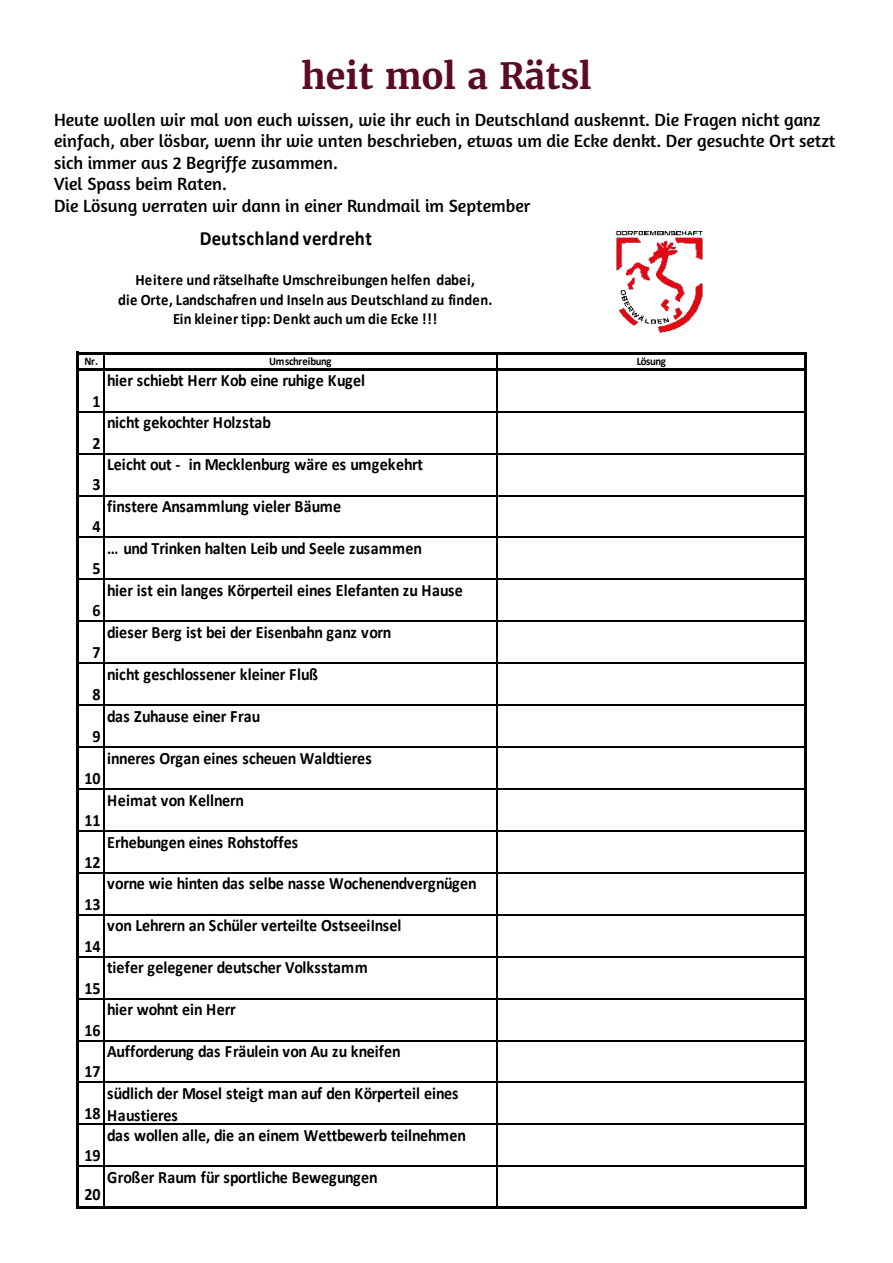
<style>
.page{position:relative;width:893px;height:1263px;background:#fff}
.page>*{position:absolute;margin:0;border:0;box-sizing:border-box;transform-origin:0 0}
.t1{font:700 36px "Merriweather";color:#5b0a27}
.t2{font:700 20.25px "Calibri";letter-spacing:.01em;color:#000;scale:.92 1}
.t3{font:18px/21.6px "Amaranth";color:#000}
.t4{font:700 17.4px "Calibri";letter-spacing:-.005em;color:#000;scale:.92 1}
.t5{font:700 15.9px/20.2px "Calibri";letter-spacing:.01em;color:#000;text-align:center;scale:.92 1}
.t6{font:700 11.55px "Calibri";letter-spacing:-.035em;color:#000;scale:.92 1}
</style>
<div class="page">
<svg style="left:103px;top:354px;width:2px;height:14px"></svg>
<svg style="left:496px;top:354px;width:2px;height:14px"></svg>
<hr style="left:77px;top:352px;width:2px;height:857px;background:#000">
<hr style="left:103px;top:370px;width:2px;height:836px;background:#000">
<hr style="left:496px;top:370px;width:2px;height:836px;background:#000">
<hr style="left:804px;top:354px;width:2px;height:855px;background:#000">
<hr style="left:79px;top:352px;width:727px;height:2px;background:#000">
<hr style="left:79px;top:368px;width:727px;height:2px;background:#000">
<hr style="left:79px;top:411px;width:725px;height:1px;background:#000">
<hr style="left:79px;top:453px;width:725px;height:1px;background:#000">
<hr style="left:79px;top:495px;width:725px;height:1px;background:#000">
<hr style="left:79px;top:537px;width:725px;height:1px;background:#000">
<hr style="left:79px;top:579px;width:725px;height:1px;background:#000">
<hr style="left:79px;top:620px;width:725px;height:2px;background:#000">
<hr style="left:79px;top:662px;width:725px;height:2px;background:#000">
<hr style="left:79px;top:704px;width:725px;height:2px;background:#000">
<hr style="left:79px;top:746px;width:725px;height:2px;background:#000">
<hr style="left:79px;top:788px;width:725px;height:2px;background:#000">
<hr style="left:79px;top:830px;width:725px;height:2px;background:#000">
<hr style="left:79px;top:872px;width:725px;height:1px;background:#000">
<hr style="left:79px;top:914px;width:725px;height:1px;background:#000">
<hr style="left:79px;top:956px;width:725px;height:1px;background:#000">
<hr style="left:79px;top:998px;width:725px;height:1px;background:#000">
<hr style="left:79px;top:1040px;width:725px;height:1px;background:#000">
<hr style="left:79px;top:1082px;width:725px;height:1px;background:#000">
<hr style="left:79px;top:1124px;width:725px;height:1px;background:#000">
<hr style="left:79px;top:1165px;width:725px;height:2px;background:#000">
<hr style="left:79px;top:1206px;width:727px;height:3px;background:#000">
<img style="left:615px;top:231px;width:88px;height:102px">
<h1 class="t1" style="left:301px;top:53px;width:292px">heit mol a Rätsl</h1>
<p class="t3" style="left:54px;top:108px;width:783px">Heute wollen wir mal von euch wissen, wie ihr euch in Deutschland auskennt. Die Fragen nicht ganz einfach, aber lösbar, wenn ihr wie unten beschrieben, etwas um die Ecke denkt. Der gesuchte Ort setzt sich immer aus 2 Begriffe zusammen.<br>Viel Spass beim Raten.<br>Die Lösung verraten wir dann in einer Rundmail im September</p>
<p class="t2" style="left:200px;top:224px;width:189px">Deutschland verdreht</p>
<p class="t5" style="left:118px;top:270px;width:408px">Heitere und rätselhafte Umschreibungen helfen dabei,<br>die Orte, Landschafren und Inseln aus Deutschland zu finden.</p>
<p class="t5" style="left:173px;top:309px;width:289px">Ein kleiner tipp: Denkt auch um die Ecke !!!</p>
<p class="t6" style="left:85px;top:353px;width:16px">Nr.</p>
<p class="t6" style="left:269px;top:353px;width:69px">Umschreibung</p>
<p class="t6" style="left:637px;top:353px;width:33px">Lösung</p>
<p class="t4" style="left:93px;top:388px;width:10px">1</p>
<p class="t4" style="left:107px;top:368px;width:282px">hier schiebt Herr Kob eine ruhige Kugel</p>
<p class="t4" style="left:93px;top:430px;width:10px">2</p>
<p class="t4" style="left:93px;top:472px;width:10px">3</p>
<p class="t4" style="left:107px;top:410px;width:179px">nicht gekochter Holzstab</p>
<p class="t4" style="left:107px;top:452px;width:345px">Leicht out - in Mecklenburg wäre es umgekehrt</p>
<p class="t4" style="left:107px;top:494px;width:256px">finstere Ansammlung vieler Bäume</p>
<p class="t4" style="left:93px;top:514px;width:10px">4</p>
<p class="t4" style="left:93px;top:556px;width:10px">5</p>
<p class="t4" style="left:93px;top:598px;width:10px">6</p>
<p class="t4" style="left:107px;top:536px;width:344px">… und Trinken halten Leib und Seele zusammen</p>
<p class="t4" style="left:107px;top:578px;width:388px">hier ist ein langes Körperteil eines Elefanten zu Hause</p>
<p class="t4" style="left:107px;top:620px;width:310px">dieser Berg ist bei der Eisenbahn ganz vorn</p>
<p class="t4" style="left:93px;top:640px;width:10px">7</p>
<p class="t4" style="left:93px;top:682px;width:10px">8</p>
<p class="t4" style="left:107px;top:662px;width:231px">nicht geschlossener kleiner Fluß</p>
<p class="t4" style="left:107px;top:704px;width:168px">das Zuhause einer Frau</p>
<p class="t4" style="left:93px;top:724px;width:10px">9</p>
<p class="t4" style="left:107px;top:746px;width:289px">inneres Organ eines scheuen Waldtieres</p>
<p class="t4" style="left:85px;top:766px;width:19px">10</p>
<p class="t4" style="left:85px;top:808px;width:19px">11</p>
<p class="t4" style="left:85px;top:850px;width:19px">12</p>
<p class="t4" style="left:107px;top:787px;width:150px">Heimat von Kellnern</p>
<p class="t4" style="left:107px;top:829px;width:209px">Erhebungen eines Rohstoffes</p>
<p class="t4" style="left:107px;top:871px;width:403px">vorne wie hinten das selbe nasse Wochenendvergnügen</p>
<p class="t4" style="left:85px;top:892px;width:19px">13</p>
<p class="t4" style="left:107px;top:913px;width:321px">von Lehrern an Schüler verteilte OstseeiInsel</p>
<p class="t4" style="left:85px;top:933px;width:19px">14</p>
<p class="t4" style="left:107px;top:955px;width:285px">tiefer gelegener deutscher Volksstamm</p>
<p class="t4" style="left:85px;top:975px;width:19px">15</p>
<p class="t4" style="left:85px;top:1017px;width:19px">16</p>
<p class="t4" style="left:107px;top:997px;width:141px">hier wohnt ein Herr</p>
<p class="t4" style="left:107px;top:1039px;width:321px">Aufforderung das Fräulein von Au zu kneifen</p>
<p class="t4" style="left:85px;top:1059px;width:19px">17</p>
<p class="t4" style="left:107px;top:1081px;width:383px">südlich der Mosel steigt man auf den Körperteil eines</p>
<p class="t4" style="left:85px;top:1103px;width:103px">18 Haustieres</p>
<p class="t4" style="left:107px;top:1123px;width:392px">das wollen alle, die an einem Wettbewerb teilnehmen</p>
<p class="t4" style="left:85px;top:1143px;width:19px">19</p>
<p class="t4" style="left:107px;top:1165px;width:296px">Großer Raum für sportliche Bewegungen</p>
<p class="t4" style="left:85px;top:1182px;width:19px">20</p>
</div>
